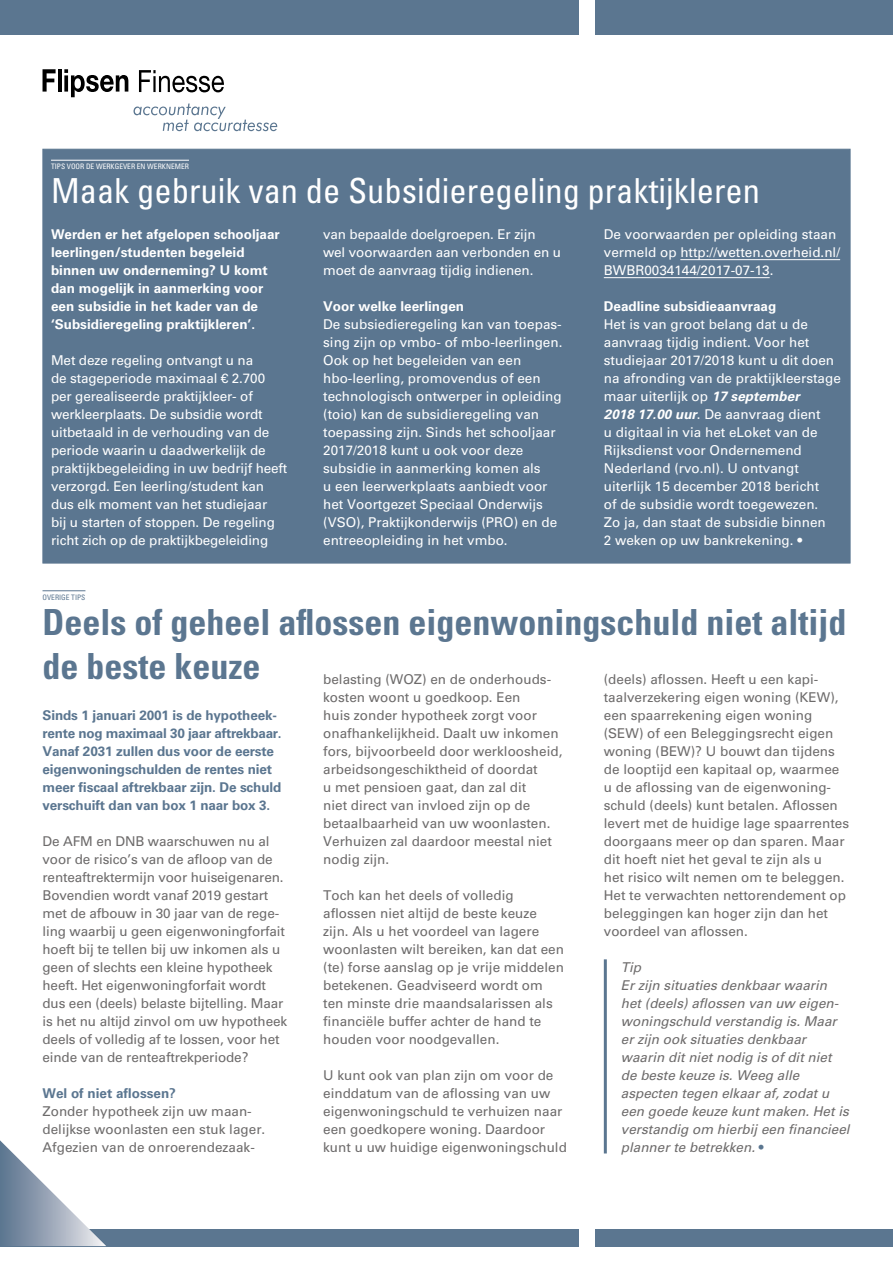
<style>
.page{position:relative;width:893px;height:1263px;background:#fff}
.page>*{position:absolute;margin:0;border:0;box-sizing:border-box;transform-origin:0 0}
.t1{font:700 condensed 36px/43.2px "Univers LT Std";color:#5b7690}
.t2{font:condensed 34.5px "Univers LT Std";color:#fff}
.t3{font:13.5px/18px "Univers LT Std";color:#6d6b6b}
.t4{font:13.5px/18px "Univers LT Std";color:#fff}
.t5{font:italic 13.5px/18px "Univers LT Std";color:#6d6b6b}
.t6{font:700 13.5px/18px "Univers LT Std";color:#fff}
.t7{font:700 13.5px/18px "Univers LT Std";letter-spacing:-.01em;color:#5b7690}
.t8{font:condensed 7.5px "Univers LT Std";color:#fff}
.t9{font:condensed 7.5px "Univers LT Std";color:#5b7690}
.s1{font-weight:700;font-style:italic}
.s2{font-style:normal;color:#5b7690}
</style>
<div class="page">
<div style="left:595px;top:0;width:298px;height:34px;background:#5b7690"></div>
<div style="left:0;top:0;width:578px;height:34px;background:#5b7690"></div>
<div style="left:595px;top:1229px;width:298px;height:17px;background:#5b7690"></div>
<div style="left:0;top:1229px;width:578px;height:17px;background:#5b7690"></div>
<svg style="left:43px;top:69px;width:13px;height:23px"></svg>
<hr style="left:58px;top:69px;width:3px;height:23px;background:#000">
<svg style="left:64px;top:69px;width:64px;height:28px"></svg>
<svg style="left:139px;top:70px;width:85px;height:22px"></svg>
<svg style="left:134px;top:104px;width:143px;height:27px"></svg>
<svg style="left:0;top:1140px;width:106px;height:106px"></svg>
<div style="left:43px;top:149px;width:807px;height:414px;background:#5b7690"></div>
<hr style="left:43px;top:590px;width:42px;height:1px;background:#5b7690">
<hr style="left:680px;top:259px;width:160px;height:1px;background:#fff">
<hr style="left:604px;top:277px;width:166px;height:1px;background:#fff">
<hr style="left:51px;top:160px;width:138px;height:1px;background:#fff">
<hr style="left:604px;top:959px;width:3px;height:194px;background:#5b7690">
<p class="t8" style="left:51px;top:162px;width:139px">TIPS VOOR DE WERKGEVER EN WERKNEMER</p>
<h2 class="t2" style="left:51px;top:169px;width:710px">Maak gebruik van de Subsidieregeling praktijkleren</h2>
<p class="t6" style="left:51px;top:226px;width:230px">Werden er het afgelopen schooljaar leerlingen/studenten begeleid binnen uw onderneming? U komt dan mogelijk in aanmerking voor een subsidie in het kader van de ‘Subsidieregeling praktijkleren’.</p>
<p class="t4" style="left:51px;top:352px;width:238px">Met deze regeling ontvangt u na<br>de stageperiode maximaal € 2.700 per gerealiseerde praktijkleer- of werkleerplaats. De subsidie wordt uitbetaald in de verhouding van de periode waarin u daadwerkelijk de praktijkbegeleiding in uw bedrijf heeft verzorgd. Een leerling/student kan dus elk moment van het studiejaar<br>bij u starten of stoppen. De regeling richt zich op de praktijkbegeleiding</p>
<p class="t4" style="left:323px;top:226px;width:239px">van bepaalde doelgroepen. Er zijn wel voorwaarden aan verbonden en u moet de aanvraag tijdig indienen.</p>
<p class="t6" style="left:323px;top:298px;width:143px">Voor welke leerlingen</p>
<p class="t4" style="left:323px;top:316px;width:241px">De subsiedieregeling kan van toepas&shy;sing zijn op vmbo- of mbo-leerlingen.<br>Ook op het begeleiden van een hbo-leerling, promovendus of een technologisch ontwerper in opleiding (toio) kan de subsidieregeling van toepassing zijn. Sinds het schooljaar 2017/2018 kunt u ook voor deze subsidie in aanmerking komen als<br>u een leerwerkplaats aanbiedt voor het Voortgezet Speciaal Onderwijs (VSO), Praktijkonderwijs (PRO) en de entreeopleiding in het vmbo.</p>
<p class="t4" style="left:604px;top:226px;width:238px">De voorwaarden per opleiding staan vermeld op http://wetten.overheid.nl/<br>BWBR0034144/2017-07-13.</p>
<p class="t6" style="left:604px;top:298px;width:174px">Deadline subsidieaanvraag</p>
<p class="t4" style="left:604px;top:316px;width:239px">Het is van groot belang dat u de aanvraag tijdig indient. Voor het studiejaar 2017/2018 kunt u dit doen na afronding van de praktijkleerstage maar uiterlijk op <span class="s1">17 september<br>2018 17.00 uur</span>. De aanvraag dient<br>u digitaal in via het eLoket van de Rijksdienst voor Ondernemend Nederland (rvo.nl). U ontvangt uiterlijk 15 december 2018 bericht<br>of de subsidie wordt toegewezen.<br>Zo ja, dan staat de subsidie binnen<br>2 weken op uw bankrekening. •</p>
<p class="t9" style="left:43px;top:592px;width:44px">OVERIGE TIPS</p>
<h1 class="t1" style="left:43px;top:601px;width:805px">Deels of geheel aflossen eigenwoningschuld niet altijd de beste keuze</h1>
<p class="t3" style="left:604px;top:670px;width:247px">(deels) aflossen. Heeft u een kapi&shy;taalverzekering eigen woning (KEW), een spaarrekening eigen woning (SEW) of een Beleggingsrecht eigen woning (BEW)? U bouwt dan tijdens de looptijd een kapitaal op, waarmee u de aflossing van de eigenwoning&shy;schuld (deels) kunt betalen. Aflossen levert met de huidige lage spaarrentes doorgaans meer op dan sparen. Maar dit hoeft niet het geval te zijn als u<br>het risico wilt nemen om te beleggen.<br>Het te verwachten nettorendement op beleggingen kan hoger zijn dan het voordeel van aflossen.</p>
<p class="t5" style="left:621px;top:958px;width:230px">Tip<br>Er zijn situaties denkbaar waarin het (deels) aflossen van uw eigen&shy;woningschuld verstandig is. Maar er zijn ook situaties denkbaar waarin dit niet nodig is of dit niet de beste keuze is. Weeg alle aspecten tegen elkaar af, zodat u een goede keuze kunt maken. Het is verstandig om hierbij een financieel planner te betrekken. <span class="s2">•</span></p>
<p class="t3" style="left:323px;top:670px;width:241px">belasting (WOZ) en de onderhouds&shy;kosten woont u goedkoop. Een<br>huis zonder hypotheek zorgt voor onafhankelijkheid. Daalt uw inkomen fors, bijvoorbeeld door werkloosheid, arbeidsongeschiktheid of doordat<br>u met pensioen gaat, dan zal dit<br>niet direct van invloed zijn op de betaalbaarheid van uw woonlasten.<br>Verhuizen zal daardoor meestal niet nodig zijn.</p>
<p class="t3" style="left:323px;top:886px;width:242px">Toch kan het deels of volledig aflossen niet altijd de beste keuze zijn. Als u het voordeel van lagere woonlasten wilt bereiken, kan dat een (te) forse aanslag op je vrije middelen betekenen. Geadviseerd wordt om ten minste drie maandsalarissen als financiële buffer achter de hand te houden voor noodgevallen.</p>
<p class="t3" style="left:323px;top:1066px;width:245px">U kunt ook van plan zijn om voor de einddatum van de aflossing van uw eigenwoningschuld te verhuizen naar een goedkopere woning. Daardoor kunt u uw huidige eigenwoningschuld</p>
<p class="t7" style="left:43px;top:706px;width:241px">Sinds 1 januari 2001 is de hypotheek&shy;rente nog maximaal 30 jaar aftrekbaar.<br>Vanaf 2031 zullen dus voor de eerste eigenwoningschulden de rentes niet meer fiscaal aftrekbaar zijn. De schuld verschuift dan van box 1 naar box 3.</p>
<p class="t3" style="left:43px;top:832px;width:246px">De AFM en DNB waarschuwen nu al voor de risico’s van de afloop van de renteaftrektermijn voor huiseigenaren.<br>Bovendien wordt vanaf 2019 gestart met de afbouw in 30 jaar van de rege&shy;ling waarbij u geen eigenwoningforfait hoeft bij te tellen bij uw inkomen als u geen of slechts een kleine hypotheek heeft. Het eigenwoningforfait wordt dus een (deels) belaste bijtelling. Maar is het nu altijd zinvol om uw hypotheek deels of volledig af te lossen, voor het einde van de renteaftrekperiode?</p>
<p class="t7" style="left:43px;top:1084px;width:135px">Wel of niet aflossen?</p>
<p class="t3" style="left:43px;top:1102px;width:224px">Zonder hypotheek zijn uw maan&shy;delijkse woonlasten een stuk lager.<br>Afgezien van de onroerendezaak-</p>
</div>
